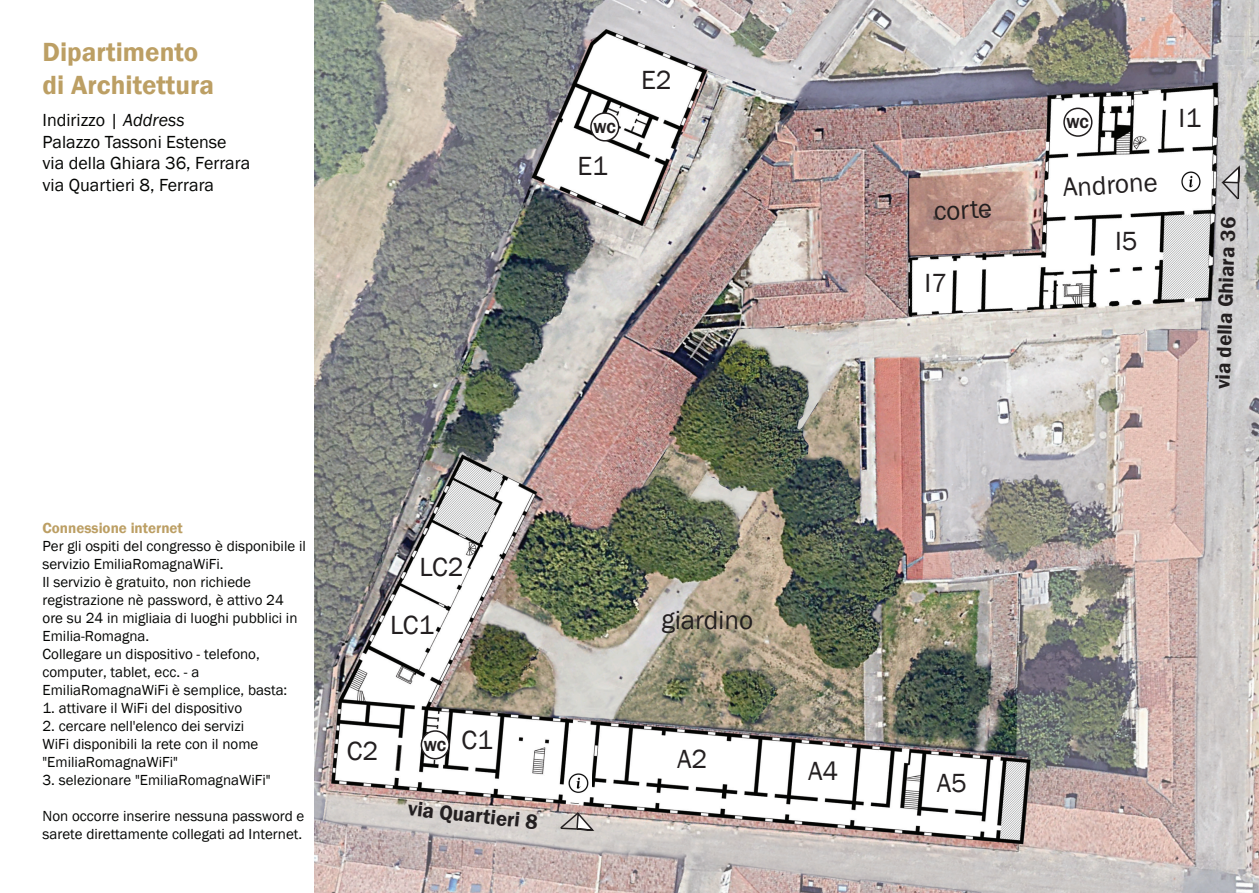
<style>
.page{position:relative;width:1259px;height:893px;background:#fff}
.page>*{position:absolute;margin:0;border:0;box-sizing:border-box;transform-origin:0 0}
.t1{font:27px/58.2px "Franklin Gothic";color:#231f20}
.t2{font:600 27px/32.4px "Franklin Gothic";color:#bc9f64}
.t3{font:600 21px "Franklin Gothic";color:#231f20}
.t4{font:18px/21.6px "Franklin Gothic";color:#040503}
.t5{font:15px/18px "Franklin Gothic";color:#040503}
.t6{font:600 15px "Franklin Gothic";color:#bc9f64}
.t7{font:600 15px "Franklin Gothic";letter-spacing:-.015em;color:#231f20}
.s1{font-style:italic}
</style>
<div class="page">
<img style="left:315px;top:0;width:944px;height:893px">
<svg style="left:1219px;top:163px;width:21px;height:38px"></svg>
<svg style="left:555px;top:771px;width:41px;height:62px"></svg>
<div style="left:1064px;top:108px;width:27px;height:28px;background:#fff;border-radius:50%"></div>
<div style="left:1063px;top:108px;width:29px;height:29px;border:2px solid #231f20;border-radius:50%"></div>
<div style="left:421px;top:731px;width:28px;height:28px;background:#fff;border-radius:50%"></div>
<div style="left:420px;top:730px;width:30px;height:29px;border:2px solid #231f20;border-radius:50%"></div>
<div style="left:591px;top:113px;width:27px;height:28px;background:#fff;border-radius:50%"></div>
<div style="left:590px;top:112px;width:29px;height:30px;border:2px solid #231f20;border-radius:50%"></div>
<img style="left:1178px;top:171px;width:25px;height:23px">
<img style="left:566px;top:773px;width:25px;height:23px">
<h1 class="t2" style="left:43px;top:37px;width:173px">Dipartimento di Architettura</h1>
<p class="t4" style="left:43px;top:110px;width:209px">Indirizzo | <span class="s1">Address<br></span>Palazzo Tassoni Estense via della Ghiara 36, Ferrara via Quartieri 8, Ferrara</p>
<p class="t7" style="left:608px;top:116px;width:24px">WC</p>
<p class="t7" style="left:593px;top:118px;width:24px">WC</p>
<h1 class="t1" style="left:577px;top:137px;width:32px">E1</h1>
<h1 class="t1" style="left:585px;top:144px;width:32px">E1</h1>
<h1 class="t1" style="left:641px;top:52px;width:32px">E2</h1>
<p class="t6" style="left:43px;top:519px;width:142px">Connessione internet</p>
<p class="t5" style="left:43px;top:537px;width:265px">Per gli ospiti del congresso è disponibile il servizio EmiliaRomagnaWiFi.<br>Il servizio è gratuito, non richiede registrazione nè password, è attivo 24 ore su 24 in migliaia di luoghi pubblici in Emilia-Romagna.<br>Collegare un dispositivo - telefono, computer, tablet, ecc. - a EmiliaRomagnaWiFi è semplice, basta:</p>
<p class="t5" style="left:43px;top:699px;width:201px">1. attivare il WiFi del dispositivo</p>
<p class="t5" style="left:43px;top:717px;width:217px">2. cercare nell'elenco dei servizi<br>WiFi disponibili la rete con il nome "EmiliaRomagnaWiFi"</p>
<p class="t5" style="left:43px;top:771px;width:229px">3. selezionare "EmiliaRomagnaWiFi"</p>
<p class="t5" style="left:43px;top:807px;width:263px">Non occorre inserire nessuna password e sarete direttamente collegati ad Internet.</p>
<h1 class="t1" style="left:419px;top:532px;width:46px">LC2</h1>
<h1 class="t1" style="left:390px;top:538px;width:75px;text-indent:29px">LC2<br>LC1</h1>
<h1 class="t1" style="left:385px;top:602px;width:46px">LC1</h1>
<h1 class="t1" style="left:347px;top:723px;width:33px">C2</h1>
<h1 class="t1" style="left:353px;top:723px;width:33px">C2</h1>
<p class="t7" style="left:424px;top:731px;width:24px">WC</p>
<p class="t7" style="left:424px;top:736px;width:24px">WC</p>
<h1 class="t1" style="left:461px;top:712px;width:33px">C1</h1>
<h2 class="t3" style="left:409px;top:795px;width:132px;rotate:6deg">via Quartieri 8</h2>
<h1 class="t1" style="left:662px;top:591px;width:93px;rotate:1deg">giardino</h1>
<h1 class="t1" style="left:677px;top:730px;width:32px">A2</h1>
<h1 class="t1" style="left:808px;top:742px;width:32px">A4</h1>
<h1 class="t1" style="left:931px;top:183px;width:60px;rotate:-4deg">corte</h1>
<h1 class="t1" style="left:924px;top:255px;width:24px">I7</h1>
<p class="t7" style="left:1066px;top:114px;width:24px">WC</p>
<h1 class="t1" style="left:1060px;top:159px;width:96px;rotate:-4deg">Androne</h1>
<h1 class="t1" style="left:1115px;top:212px;width:24px">I5</h1>
<h1 class="t1" style="left:1178px;top:89px;width:24px">I1</h1>
<h2 class="t3" style="left:1209px;top:389px;width:174px;rotate:-88deg">via della Ghiara 36</h2>
<h1 class="t1" style="left:937px;top:754px;width:32px">A5</h1>
</div>
